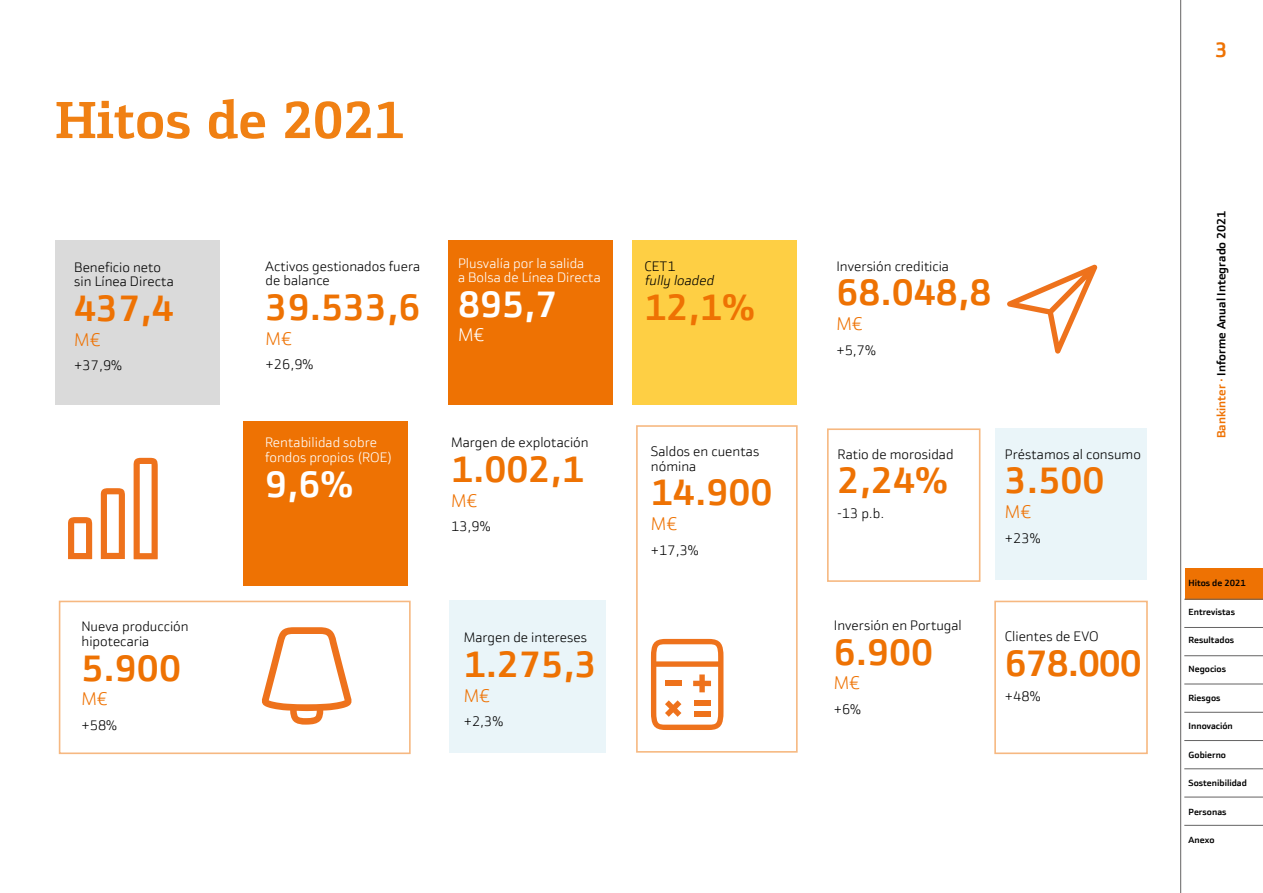
<style>
.page{position:relative;width:1263px;height:893px;background:#fff}
.page>*{position:absolute;margin:0;border:0;box-sizing:border-box;transform-origin:0 0}
.t1{font:700 52.5px "Bankinter Text";color:#f08013}
.t2{font:700 36.9px "Bankinter Sans";color:#ee7203}
.t3{font:700 36.9px "Bankinter Sans";color:#fff}
.t4{font:700 21px "Bankinter Sans";color:#ee7203}
.t5{font:300 18.45px "Bankinter Sans";color:#ee7203}
.t6{font:300 18.45px "Bankinter Sans";color:#fff}
.t7{font:300 13.8px/14.5px "Bankinter Sans";color:#000}
.t8{font:300 13.8px/14.5px "Bankinter Sans";color:#fff}
.t9{font:italic 300 13.8px "Bankinter Sans";color:#000}
.t10{font:700 12px "Bankinter Sans";color:#000}
.t11{font:700 9px "Bankinter Sans";color:#000}
.s1{color:#ee7203}
</style>
<div class="page">
<div style="left:1185px;top:568px;width:78px;height:32px;background:#ee7203"></div>
<hr style="left:1180px;top:0;width:1px;height:893px;background:#646363">
<hr style="left:1184px;top:599px;width:79px;height:1px;background:#646363">
<hr style="left:1184px;top:627px;width:79px;height:1px;background:#646363">
<hr style="left:1184px;top:655px;width:79px;height:1px;background:#646363">
<hr style="left:1184px;top:684px;width:79px;height:1px;background:#646363">
<hr style="left:1184px;top:712px;width:79px;height:1px;background:#646363">
<hr style="left:1184px;top:740px;width:79px;height:1px;background:#646363">
<hr style="left:1184px;top:768px;width:79px;height:1px;background:#646363">
<hr style="left:1184px;top:797px;width:79px;height:1px;background:#646363">
<hr style="left:1184px;top:825px;width:79px;height:1px;background:#646363">
<div style="left:55px;top:241px;width:165px;height:164px;background:#dadada"></div>
<div style="left:632px;top:240px;width:165px;height:165px;background:#fecf44"></div>
<div style="left:448px;top:241px;width:164px;height:164px;background:#ee7203"></div>
<div style="left:244px;top:421px;width:164px;height:164px;background:#ee7203"></div>
<div style="left:449px;top:601px;width:157px;height:152px;background:#eaf5f9"></div>
<div style="left:995px;top:428px;width:152px;height:152px;background:#eaf5f9"></div>
<svg style="left:1007px;top:265px;width:90px;height:89px"></svg>
<svg style="left:651px;top:639px;width:72px;height:91px"></svg>
<div style="left:694px;top:700px;width:16px;height:5px;background:#ee721c"></div>
<div style="left:665px;top:680px;width:16px;height:5px;background:#ee721c"></div>
<div style="left:694px;top:711px;width:16px;height:5px;background:#ee721c"></div>
<svg style="left:262px;top:627px;width:90px;height:98px"></svg>
<svg style="left:68px;top:458px;width:90px;height:101px"></svg>
<h1 class="t1" style="left:55px;top:87px;width:350px">Hitos de 2021</h1>
<p class="t7" style="left:74px;top:260px;width:101px">Beneficio neto sin Línea Directa</p>
<h2 class="t2" style="left:74px;top:286px;width:101px">437,4</h2>
<h3 class="t5" style="left:74px;top:328px;width:28px">M€</h3>
<p class="t7" style="left:74px;top:358px;width:49px">+37,9%</p>
<p class="t7" style="left:81px;top:619px;width:109px">Nueva producción hipotecaria</p>
<h2 class="t2" style="left:81px;top:646px;width:101px">5.900</h2>
<h3 class="t5" style="left:81px;top:688px;width:28px">M€</h3>
<p class="t7" style="left:81px;top:718px;width:37px">+58%</p>
<p class="t7" style="left:266px;top:259px;width:156px">Activos gestionados fuera de balance</p>
<h2 class="t2" style="left:266px;top:285px;width:157px">39.533,6</h2>
<h3 class="t5" style="left:266px;top:327px;width:28px">M€</h3>
<p class="t7" style="left:266px;top:357px;width:49px">+26,9%</p>
<p class="t8" style="left:265px;top:435px;width:129px">Rentabilidad sobre fondos propios (ROE)</p>
<h2 class="t3" style="left:265px;top:461px;width:90px">9,6%</h2>
<p class="t8" style="left:458px;top:256px;width:144px">Plusvalía por la salida<br>a Bolsa de Línea Directa</p>
<h2 class="t3" style="left:458px;top:282px;width:101px">895,7</h2>
<h3 class="t6" style="left:458px;top:324px;width:28px">M€</h3>
<p class="t7" style="left:451px;top:435px;width:139px">Margen de explotación</p>
<h2 class="t2" style="left:451px;top:447px;width:134px">1.002,1</h2>
<h3 class="t5" style="left:451px;top:489px;width:28px">M€</h3>
<p class="t7" style="left:451px;top:519px;width:41px">13,9%</p>
<p class="t7" style="left:464px;top:630px;width:125px">Margen de intereses</p>
<h2 class="t2" style="left:464px;top:642px;width:134px">1.275,3</h2>
<h3 class="t5" style="left:464px;top:684px;width:28px">M€</h3>
<p class="t7" style="left:464px;top:714px;width:41px">+2,3%</p>
<p class="t7" style="left:644px;top:259px;width:33px">CET1</p>
<p class="t9" style="left:644px;top:272px;width:73px">fully loaded</p>
<h2 class="t2" style="left:644px;top:285px;width:112px">12,1%</h2>
<p class="t7" style="left:651px;top:444px;width:110px">Saldos en cuentas nómina</p>
<h2 class="t2" style="left:651px;top:470px;width:123px">14.900</h2>
<h3 class="t5" style="left:651px;top:512px;width:28px">M€</h3>
<p class="t7" style="left:651px;top:542px;width:49px">+17,3%</p>
<h3 class="t4" style="left:1215px;top:37px;width:14px">3</h3>
<p class="t7" style="left:836px;top:259px;width:114px">Inversión crediticia</p>
<h2 class="t2" style="left:836px;top:270px;width:157px">68.048,8</h2>
<h3 class="t5" style="left:836px;top:313px;width:28px">M€</h3>
<p class="t7" style="left:836px;top:343px;width:41px">+5,7%</p>
<p class="t7" style="left:838px;top:447px;width:117px">Ratio de morosidad</p>
<h2 class="t2" style="left:838px;top:458px;width:112px">2,24%</h2>
<p class="t7" style="left:838px;top:506px;width:48px">-13 p.b.</p>
<p class="t7" style="left:834px;top:618px;width:129px">Inversión en Portugal</p>
<h2 class="t2" style="left:834px;top:630px;width:101px">6.900</h2>
<h3 class="t5" style="left:834px;top:672px;width:28px">M€</h3>
<p class="t7" style="left:834px;top:702px;width:29px">+6%</p>
<p class="t7" style="left:1005px;top:447px;width:138px">Préstamos al consumo</p>
<h2 class="t2" style="left:1005px;top:458px;width:101px">3.500</h2>
<h3 class="t5" style="left:1005px;top:501px;width:28px">M€</h3>
<p class="t7" style="left:1005px;top:531px;width:37px">+23%</p>
<p class="t7" style="left:1005px;top:629px;width:95px">Clientes de EVO</p>
<h2 class="t2" style="left:1005px;top:641px;width:138px">678.000</h2>
<p class="t7" style="left:1005px;top:689px;width:37px">+48%</p>
<p class="t10" style="left:1214px;top:438px;width:229px;rotate:-90deg"><span class="s1">Bankinter ·</span> Informe Anual Integrado 2021</p>
<p class="t11" style="left:1188px;top:578px;width:59px">Hitos de 2021</p>
<p class="t11" style="left:1188px;top:606px;width:48px">Entrevistas</p>
<p class="t11" style="left:1188px;top:635px;width:47px">Resultados</p>
<p class="t11" style="left:1188px;top:663px;width:39px">Negocios</p>
<p class="t11" style="left:1188px;top:692px;width:33px">Riesgos</p>
<p class="t11" style="left:1188px;top:720px;width:46px">Innovación</p>
<p class="t11" style="left:1188px;top:749px;width:39px">Gobierno</p>
<p class="t11" style="left:1188px;top:777px;width:60px">Sostenibilidad</p>
<p class="t11" style="left:1188px;top:806px;width:39px">Personas</p>
<p class="t11" style="left:1188px;top:834px;width:28px">Anexo</p>
</div>
